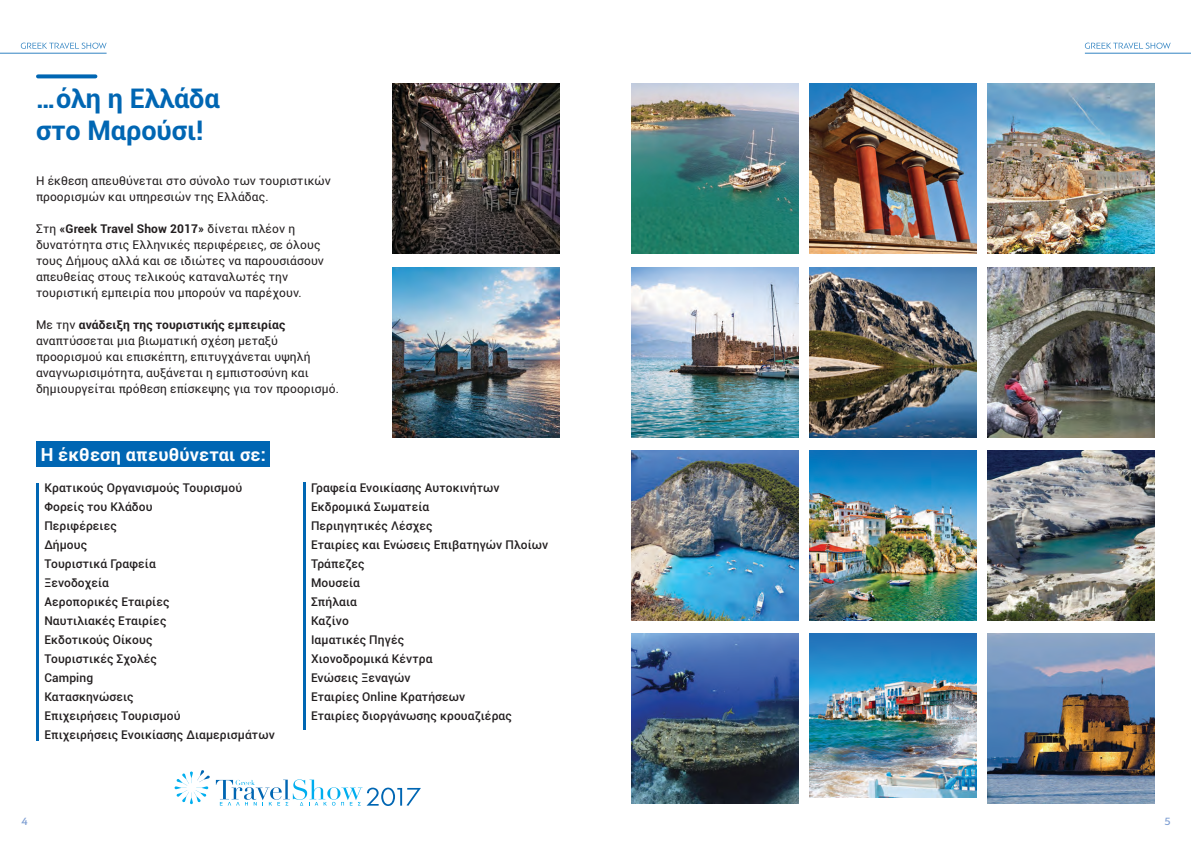
<style>
.page{position:relative;width:1191px;height:842px;background:#fff}
.page>*{position:absolute;margin:0;border:0;box-sizing:border-box;transform-origin:0 0}
.t1{font:700 27px/32.4px "Roboto";color:#0066b3}
.t2{font:700 18px "Roboto";letter-spacing:.01em;color:#fff}
.t3{font:12px/16px "Roboto";letter-spacing:.01em;color:#231f20}
.t4{font:500 12px "Roboto";letter-spacing:.01em;color:#231f20}
.t5{font:500 11px "PF Bague Sans Pro";color:#7c9dd2}
.s1{font-weight:700}
</style>
<div class="page">
<hr style="left:0;top:53px;width:107px;height:1px;background:#0066b3">
<svg style="left:21px;top:43px;width:86px;height:6px"></svg>
<svg style="left:175px;top:770px;width:35px;height:34px"></svg>
<svg style="left:216px;top:779px;width:205px;height:27px"></svg>
<hr style="left:1084px;top:53px;width:107px;height:1px;background:#0066b3">
<svg style="left:1084px;top:43px;width:86px;height:6px"></svg>
<div style="left:36px;top:441px;width:233px;height:26px;background:#0066b3"></div>
<svg style="left:38px;top:74px;width:57px;height:4px"></svg>
<img style="left:631px;top:634px;width:167px;height:170px">
<img style="left:631px;top:267px;width:167px;height:170px">
<img style="left:393px;top:267px;width:167px;height:170px">
<img style="left:631px;top:450px;width:167px;height:170px">
<img style="left:631px;top:83px;width:167px;height:170px">
<img style="left:393px;top:83px;width:167px;height:170px">
<img style="left:809px;top:634px;width:167px;height:164px">
<img style="left:809px;top:267px;width:167px;height:170px">
<img style="left:809px;top:450px;width:167px;height:170px">
<img style="left:809px;top:83px;width:167px;height:170px">
<img style="left:987px;top:634px;width:168px;height:170px">
<img style="left:987px;top:267px;width:168px;height:170px">
<img style="left:987px;top:450px;width:168px;height:170px">
<img style="left:987px;top:83px;width:168px;height:170px">
<hr style="left:36px;top:483px;width:2px;height:257px;background:#0066b3">
<hr style="left:303px;top:483px;width:2px;height:247px;background:#0066b3">
<p class="t1" style="left:36px;top:81px;width:185px">…όλη η Ελλάδα στο Μαρούσι!</p>
<p class="t3" style="left:36px;top:172px;width:296px">Η έκθεση απευθύνεται στο σύνολο των τουριστικών προορισμών και υπηρεσιών της Ελλάδας.</p>
<p class="t3" style="left:36px;top:220px;width:289px">Στη <span class="s1">«Greek Travel Show 2017»</span> δίνεται πλέον η δυνατότητα στις Ελληνικές περιφέρειες, σε όλους τους Δήμους αλλά και σε ιδιώτες να παρουσιάσουν απευθείας στους τελικούς καταναλωτές την τουριστική εμπειρία που μπορούν να παρέχουν.</p>
<p class="t3" style="left:36px;top:316px;width:304px">Με την <span class="s1">ανάδειξη της τουριστικής εμπειρίας </span>αναπτύσσεται μια βιωματική σχέση μεταξύ προορισμού και επισκέπτη, επιτυγχάνεται υψηλή αναγνωρισιμότητα, αυξάνεται η εμπιστοσύνη και δημιουργείται πρόθεση επίσκεψης για τον προορισμό.</p>
<p class="t2" style="left:41px;top:441px;width:227px">H έκθεση απευθύνεται σε:</p>
<p class="t4" style="left:44px;top:479px;width:199px">Κρατικούς Οργανισμούς Τουρισμού</p>
<p class="t4" style="left:44px;top:498px;width:110px">Φορείς του Κλάδου</p>
<p class="t4" style="left:44px;top:517px;width:74px">Περιφέρειες</p>
<p class="t4" style="left:44px;top:536px;width:44px">Δήμους</p>
<p class="t4" style="left:44px;top:555px;width:113px">Τουριστικά Γραφεία</p>
<p class="t4" style="left:44px;top:574px;width:66px">Ξενοδοχεία</p>
<p class="t4" style="left:44px;top:593px;width:126px">Αεροπορικές Εταιρίες</p>
<p class="t4" style="left:44px;top:612px;width:123px">Ναυτιλιακές Εταιρίες</p>
<p class="t4" style="left:44px;top:631px;width:109px">Εκδοτικούς Οίκους</p>
<p class="t4" style="left:44px;top:650px;width:114px">Τουριστικές Σχολές</p>
<p class="t4" style="left:44px;top:669px;width:50px">Camping</p>
<p class="t4" style="left:44px;top:688px;width:91px">Κατασκηνώσεις</p>
<p class="t4" style="left:44px;top:707px;width:138px">Επιχειρήσεις Τουρισμού</p>
<p class="t4" style="left:44px;top:726px;width:232px">Επιχειρήσεις Ενοικίασης Διαμερισμάτων</p>
<p class="t4" style="left:311px;top:479px;width:190px">Γραφεία Ενοικίασης Αυτοκινήτων</p>
<p class="t4" style="left:311px;top:498px;width:120px">Εκδρομικά Σωματεία</p>
<p class="t4" style="left:311px;top:517px;width:123px">Περιηγητικές Λέσχες</p>
<p class="t4" style="left:311px;top:536px;width:239px">Εταιρίες και Ενώσεις Επιβατηγών Πλοίων</p>
<p class="t4" style="left:311px;top:555px;width:55px">Τράπεζες</p>
<p class="t4" style="left:311px;top:574px;width:50px">Μουσεία</p>
<p class="t4" style="left:311px;top:593px;width:47px">Σπήλαια</p>
<p class="t4" style="left:311px;top:612px;width:39px">Καζίνο</p>
<p class="t4" style="left:311px;top:631px;width:94px">Ιαματικές Πηγές</p>
<p class="t4" style="left:311px;top:650px;width:123px">Χιονοδρομικά Κέντρα</p>
<p class="t4" style="left:311px;top:669px;width:101px">Ενώσεις Ξεναγών</p>
<p class="t4" style="left:311px;top:688px;width:156px">Εταιρίες Online Κρατήσεων</p>
<p class="t4" style="left:311px;top:707px;width:202px">Εταιρίες διοργάνωσης κρουαζιέρας</p>
<p class="t5" style="left:21px;top:815px;width:8px">4</p>
<p class="t5" style="left:1164px;top:815px;width:8px">5</p>
</div>
